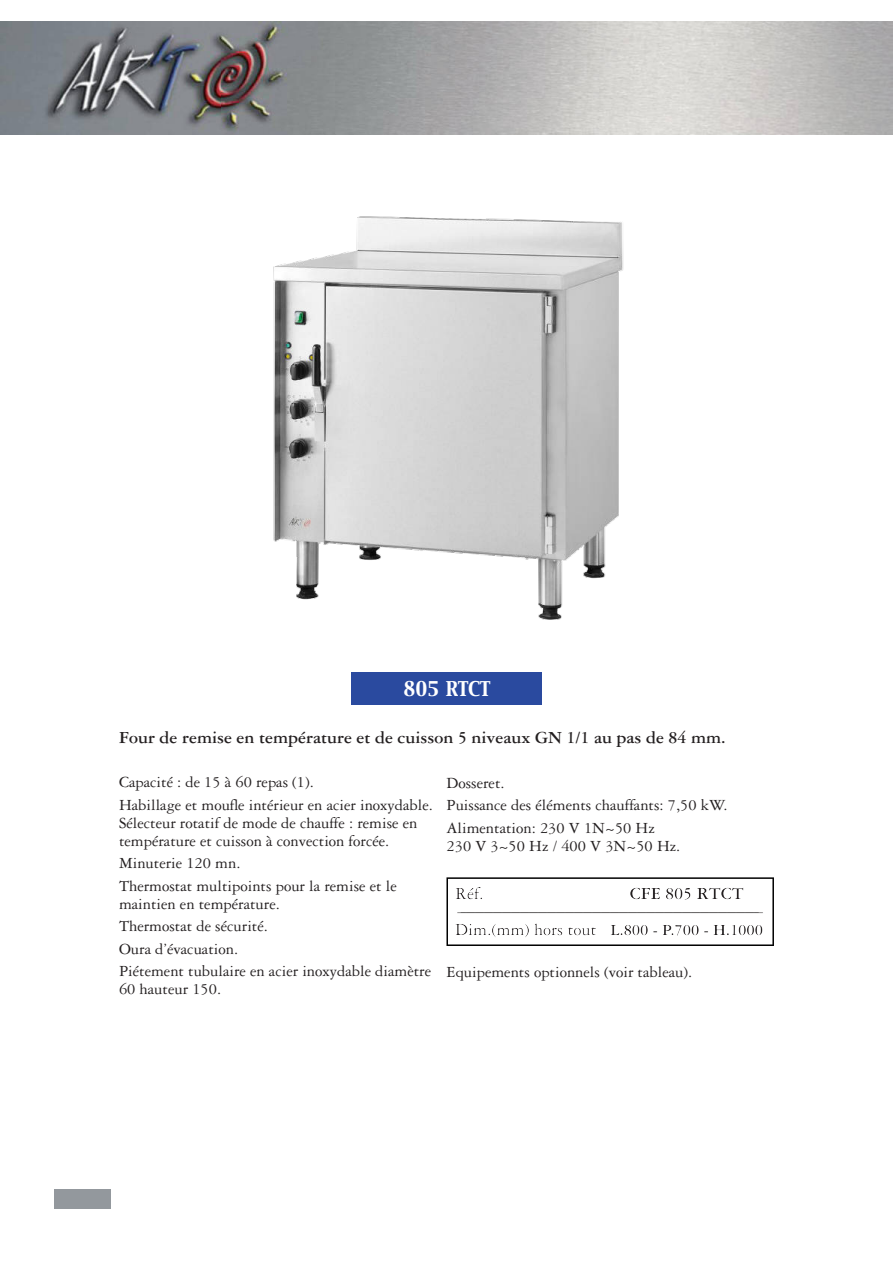
<style>
.page{position:relative;width:893px;height:1263px;background:#fff}
.page>*{position:absolute;margin:0;border:0;box-sizing:border-box;transform-origin:0 0}
.t1{font:18px "Garamond Three";letter-spacing:.055em;color:#231f20}
.t2{font:18px "Garamond Three";color:#231f20}
.t3{font:18px "Capitals";color:#fff}
.t4{font:16.5px/22.5px "Garamond Three";color:#231f20}
.s1{font-size:18px}
</style>
<div class="page">
<img style="left:0;top:21px;width:892px;height:113px">
<div style="left:54px;top:1189px;width:57px;height:20px;background:#93989d"></div>
<div style="left:351px;top:672px;width:191px;height:33px;background:#2a4a9f"></div>
<svg style="left:446px;top:877px;width:328px;height:69px"></svg>
<img style="left:221px;top:38px;width:451px;height:582px">
<p class="t3" style="left:404px;top:678px;width:88px">805 RTCT</p>
<p class="t1" style="left:119px;top:731px;width:608px">Four de remise en température et de cuisson 5 niveaux GN 1/1 au pas de 84 mm.</p>
<p class="t4" style="left:119px;top:772px;width:315px">Capacité : de 15 à 60 repas (1).<br>Habillage et moufle intérieur en acier inoxydable.</p>
<p class="t4" style="left:119px;top:815px;width:300px;line-height:18px">Sélecteur rotatif de mode de chauffe : remise en température et cuisson à convection forcée.</p>
<p class="t4" style="left:119px;top:853px;width:279px">Minuterie 120 mn.<br>Thermostat multipoints pour la remise et le</p>
<p class="t4" style="left:119px;top:894px;width:314px">maintien en température.<br>Thermostat de sécurité.<br>Oura d’évacuation.<br>Piétement tubulaire en acier inoxydable diamètre</p>
<p class="t4" style="left:119px;top:979px;width:104px">60 hauteur 150.</p>
<p class="t4" style="left:446px;top:773px;width:283px">Dosseret.<br>Puissance des éléments chauffants: 7,50 kW.<br>Alimentation: 230 V 1N~50 Hz</p>
<p class="t4" style="left:446px;top:836px;width:235px">230 V 3~50 Hz / 400 V 3N~50 Hz.</p>
<p class="t1" style="left:455px;top:887px;width:30px">Réf.</p>
<p class="t2" style="left:630px;top:887px;width:115px">CFE 805 RTCT</p>
<p class="t1" style="left:457px;top:899px;width:307px">__________________________________</p>
<p class="t4" style="left:455px;top:920px;width:310px"><span class="s1">Dim.(mm) hors tout</span> L.800 - P.700 - H.1000</p>
<p class="t4" style="left:446px;top:962px;width:247px">Equipements optionnels (voir tableau).</p>
</div>
